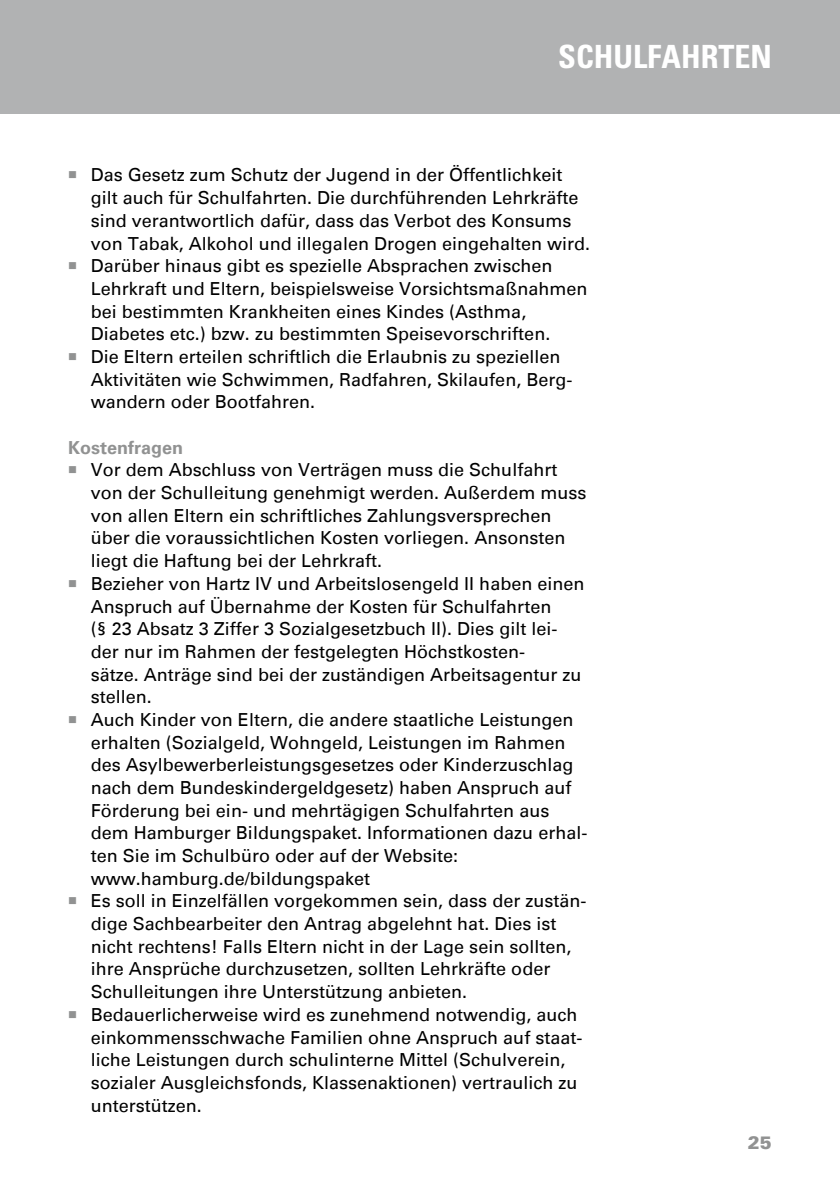
<style>
.page{position:relative;width:840px;height:1191px;background:#fff}
.page>*{position:absolute;margin:0;border:0;box-sizing:border-box;transform-origin:0 0}
.t1{font:700 condensed 32px "Univers LT";color:#fff}
.t2{font:18px/22.6px "Univers LT";color:#000}
.t3{font:700 18px "Univers LT";color:#919292}
.t4{font:900 18px "Univers LT";color:#919292}
.s1{color:#919292}
</style>
<div class="page">
<div style="left:0;top:0;width:839px;height:113px;background:#b1b2b3"></div>
<h1 class="t1" style="left:558px;top:37px;width:215px">SCHULFAHRTEN</h1>
<p class="t2" style="left:91px;top:164px;width:500px;text-indent:-23px"><span class="s1">■</span> Das Gesetz zum Schutz der Jugend in der Öffentlichkeit gilt auch für Schulfahrten. Die durchführenden Lehrkräfte sind verantwortlich dafür, dass das Verbot des Konsums von Tabak, Alkohol und illegalen Drogen eingehalten wird.</p>
<p class="t2" style="left:91px;top:255px;width:498px;text-indent:-23px"><span class="s1">■</span> Darüber hinaus gibt es spezielle Absprachen zwischen Lehrkraft und Eltern, beispielsweise Vorsichtsmaßnahmen bei bestimmten Krankheiten eines Kindes (Asthma, Diabetes etc.) bzw. zu bestimmten Speisevorschriften.</p>
<p class="t2" style="left:91px;top:345px;width:481px;text-indent:-23px"><span class="s1">■</span> Die Eltern erteilen schriftlich die Erlaubnis zu speziellen<br>Aktivitäten wie Schwimmen, Radfahren, Skilaufen, Berg&shy;wandern oder Bootfahren.</p>
<p class="t3" style="left:68px;top:437px;width:117px">Kostenfragen</p>
<p class="t2" style="left:91px;top:459px;width:497px;text-indent:-23px"><span class="s1">■</span> Vor dem Abschluss von Verträgen muss die Schulfahrt von der Schulleitung genehmigt werden. Außerdem muss von allen Eltern ein schriftliches Zahlungsversprechen über die voraussichtlichen Kosten vorliegen. Ansonsten liegt die Haftung bei der Lehrkraft.</p>
<p class="t2" style="left:91px;top:572px;width:495px;text-indent:-23px"><span class="s1">■</span> Bezieher von Hartz IV und Arbeitslosengeld II haben einen Anspruch auf Übernahme der Kosten für Schulfahrten<br>(§ 23 Absatz 3 Ziffer 3 Sozialgesetzbuch II). Dies gilt lei&shy;der nur im Rahmen der festgelegten Höchstkosten-<br>sätze. Anträge sind bei der zuständigen Arbeitsagentur zu stellen.</p>
<p class="t2" style="left:91px;top:708px;width:498px;text-indent:-23px"><span class="s1">■</span> Auch Kinder von Eltern, die andere staatliche Leistungen erhalten (Sozialgeld, Wohngeld, Leistungen im Rahmen des Asylbewerberleistungsgesetzes oder Kinderzuschlag nach dem Bundeskindergeldgesetz) haben Anspruch auf Förderung bei ein- und mehrtägigen Schulfahrten aus dem Hamburger Bildungspaket. Informationen dazu erhal&shy;ten Sie im Schulbüro oder auf der Website: www.hamburg.de/bildungspaket</p>
<p class="t2" style="left:91px;top:890px;width:497px;text-indent:-23px"><span class="s1">■</span> Es soll in Einzelfällen vorgekommen sein, dass der zustän&shy;dige Sachbearbeiter den Antrag abgelehnt hat. Dies ist nicht rechtens! Falls Eltern nicht in der Lage sein sollten, ihre Ansprüche durchzusetzen, sollten Lehrkräfte oder Schulleitungen ihre Unterstützung anbieten.</p>
<p class="t2" style="left:91px;top:1003px;width:493px;text-indent:-23px"><span class="s1">■</span> Bedauerlicherweise wird es zunehmend notwendig, auch einkommensschwache Familien ohne Anspruch auf staat&shy;liche Leistungen durch schulinterne Mittel (Schulverein, sozialer Ausgleichsfonds, Klassenaktionen) vertraulich zu unterstützen.</p>
<p class="t4" style="left:747px;top:1130px;width:26px">25</p>
</div>
